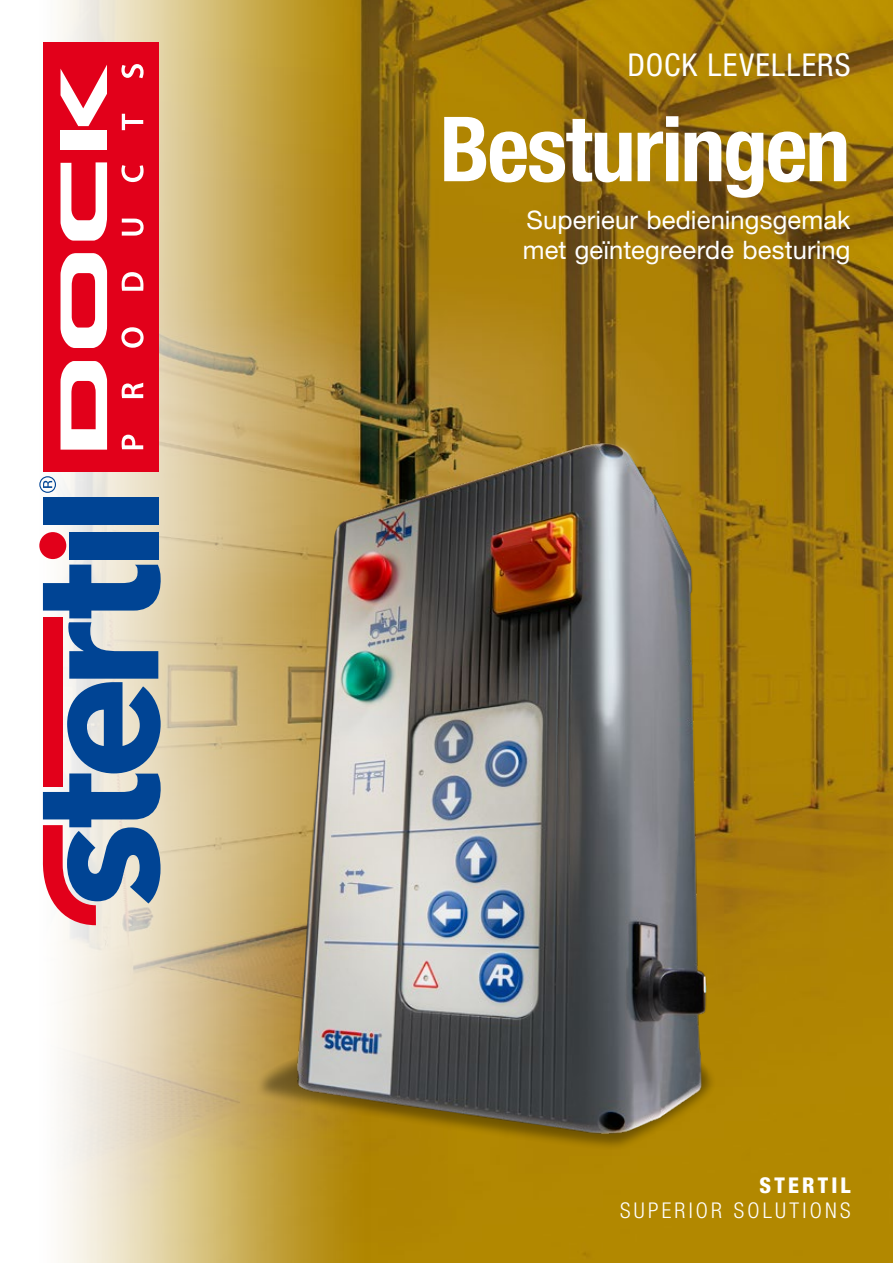
<style>
.page{position:relative;width:893px;height:1263px;background:#fff}
.page>*{position:absolute;margin:0;border:0;box-sizing:border-box;transform-origin:0 0}
.t1{font:700 condensed 90px "Helvetica Neue LT Std";letter-spacing:-.025em;color:#fff}
.t2{font:condensed 31.5px "Helvetica Neue LT Std";letter-spacing:.035em;color:#fff}
.t3{font:25.5px/30px "Helvetica Neue LT Std";letter-spacing:.005em;color:#fff}
.t4{font:300 condensed 21.75px "Helvetica Neue LT Std";letter-spacing:.145em;color:#fff}
.t5{font:800 condensed 21.75px "Helvetica Neue LT Std";letter-spacing:.145em;color:#fff}
</style>
<div class="page">
<img style="left:383px;top:0;width:510px;height:1263px">
<img style="left:39px;top:0;width:344px;height:1263px">
<img style="left:158px;top:426px;width:625px;height:739px">
<div style="left:39px;top:532px;width:27px;height:27px;background:#e2001a;border-radius:50%"></div>
<div style="left:69px;top:532px;width:89px;height:27px;background:#004494"></div>
<div style="left:43px;top:497px;width:115px;height:27px;background:#004494"></div>
<svg style="left:42px;top:565px;width:119px;height:360px;background:#75769d"></svg>
<svg style="left:39px;top:476px;width:17px;height:17px"></svg>
<div style="left:43px;top:43px;width:115px;height:429px;background:#e2001a"></div>
<svg style="left:61px;top:361px;width:46px;height:89px"></svg>
<svg style="left:61px;top:253px;width:46px;height:95px"></svg>
<svg style="left:61px;top:162px;width:46px;height:79px"></svg>
<div style="left:61px;top:130px;width:46px;height:20px;background:#fff"></div>
<svg style="left:61px;top:65px;width:46px;height:61px"></svg>
<svg style="left:122px;top:435px;width:21px;height:14px"></svg>
<svg style="left:122px;top:383px;width:21px;height:15px"></svg>
<svg style="left:121px;top:327px;width:23px;height:21px"></svg>
<svg style="left:122px;top:272px;width:21px;height:19px"></svg>
<svg style="left:122px;top:219px;width:22px;height:17px"></svg>
<svg style="left:121px;top:165px;width:23px;height:17px"></svg>
<svg style="left:122px;top:114px;width:21px;height:16px"></svg>
<svg style="left:121px;top:64px;width:23px;height:14px"></svg>
<p class="t2" style="left:627px;top:46px;width:225px">DOCK LEVELLERS</p>
<h1 class="t1" style="left:440px;top:95px;width:412px">Besturingen</h1>
<p class="t3" style="left:523px;top:204px;width:329px">Superieur bedieningsgemak met geïntegreerde besturing</p>
<p class="t5" style="left:760px;top:1172px;width:92px">STERTIL</p>
<p class="t4" style="left:620px;top:1198px;width:232px">SUPERIOR SOLUTIONS</p>
</div>
